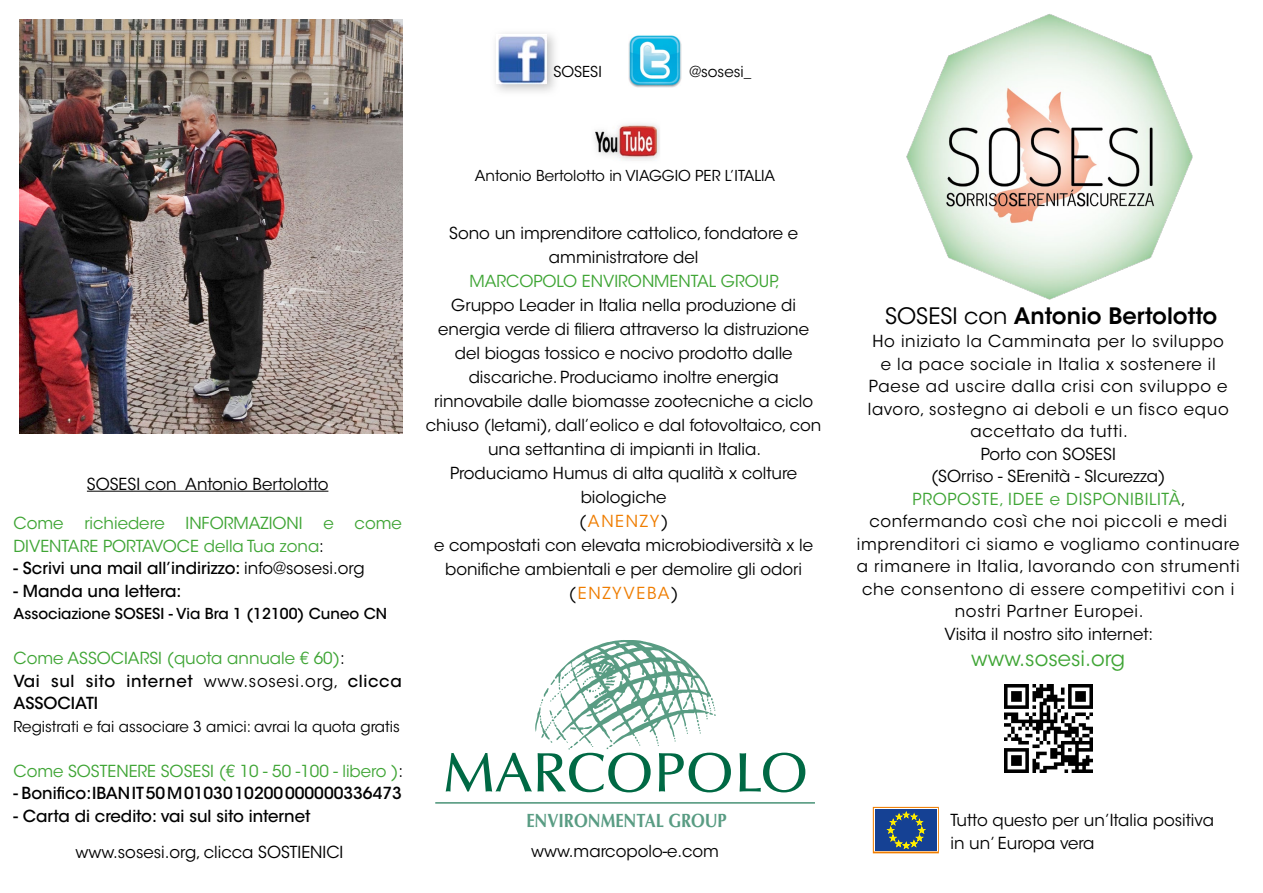
<style>
.page{position:relative;width:1263px;height:893px;background:#fff}
.page>*{position:absolute;margin:0;border:0;box-sizing:border-box;transform-origin:0 0}
.t1{font:500 55.65px "Optima";color:#006944}
.t2{font:600 22.5px "ITC Avant Garde Std";color:#000}
.t3{font:21px "ITC Avant Garde Std";color:#3fa535}
.t4{font:700 19.2px "Optima";color:#599c83;scale:.86 1}
.t5{font:16.5px/24px "ITC Avant Garde Std";color:#000;text-align:center}
.t6{font:16.5px/22.5px "ITC Avant Garde Std";letter-spacing:.04em;color:#000;text-align:center}
.t7{font:500 16.5px "ITC Avant Garde Std";color:#000}
.t8{font:16.5px "ITC Avant Garde Std";color:#3fa535}
.t9{font:500 16.5px/22.5px "ITC Avant Garde Std";letter-spacing:.04em;color:#000}
.t10{font:15px "ITC Avant Garde Std";color:#000}
.t11{font:500 15px "ITC Avant Garde Std";color:#000}
.s1{color:#000}
.s2{font-weight:400}
.s3{font-weight:400;color:#3fa535}
.s4{color:#ef7d00}
.s5{color:#3fa535}
</style>
<div class="page">
<hr style="left:87px;top:491px;width:241px;height:1px;background:#000">
<img style="left:906px;top:14px;width:287px;height:286px">
<img style="left:1004px;top:684px;width:88px;height:88px">
<img style="left:19px;top:20px;width:383px;height:413px">
<hr style="left:435px;top:802px;width:380px;height:2px;background:#599c83">
<svg style="left:535px;top:640px;width:181px;height:110px"></svg>
<img style="left:595px;top:125px;width:62px;height:35px">
<img style="left:629px;top:35px;width:53px;height:53px">
<img style="left:498px;top:36px;width:48px;height:48px">
<svg style="left:873px;top:807px;width:66px;height:46px"></svg>
<svg style="left:874px;top:808px;width:64px;height:43px"></svg>
<div style="left:875px;top:809px;width:61px;height:42px;background:#154194"></div>
<svg style="left:887px;top:812px;width:38px;height:37px"></svg>
<p class="t10" style="left:553px;top:62px;width:50px">SOSESI</p>
<p class="t10" style="left:689px;top:62px;width:63px">@sosesi_</p>
<p class="t5" style="left:87px;top:472px;width:243px">SOSESI con Antonio Bertolotto</p>
<p class="t8" style="left:13px;top:513px;width:52px">Come</p>
<p class="t8" style="left:84px;top:513px;width:82px">richiedere</p>
<p class="t8" style="left:186px;top:513px;width:119px">INFORMAZIONI</p>
<p class="t8" style="left:323px;top:513px;width:12px">e</p>
<p class="t8" style="left:355px;top:513px;width:49px">come</p>
<p class="t8" style="left:13px;top:536px;width:312px">DIVENTARE PORTAVOCE della Tua zona<span class="s1">:</span></p>
<p class="t7" style="left:13px;top:558px;width:353px">- Scrivi una mail all’indirizzo: <span class="s2">info@sosesi.org</span></p>
<p class="t7" style="left:13px;top:580px;width:169px">- Manda una lettera:</p>
<p class="t11" style="left:13px;top:604px;width:375px">Associazione SOSESI - Via Bra 1 (12100) Cuneo CN</p>
<p class="t9" style="left:13px;top:647px;width:390px"><span class="s3">Come ASSOCIARSI (quota annuale € 60)</span><span class="s2">:<br></span>Vai sul sito internet <span class="s2">www.sosesi.org,</span> clicca<br>ASSOCIATI</p>
<p class="t10" style="left:13px;top:717px;width:388px">Registrati e fai associare 3 amici: avrai la quota gratis</p>
<p class="t8" style="left:13px;top:761px;width:391px">Come SOSTENERE SOSESI (€ 10 - 50 -100 - libero )<span class="s1">:</span></p>
<p class="t7" style="left:13px;top:783px;width:390px">- Bonifico: IBAN IT 50 M 01030 10200 000000336473</p>
<p class="t7" style="left:13px;top:805px;width:299px">- Carta di credito: vai sul sito internet</p>
<p class="t10" style="left:475px;top:167px;width:302px">Antonio Bertolotto in VIAGGIO PER L’ITALIA</p>
<p class="t5" style="left:449px;top:221px;width:350px">Sono un imprenditore cattolico, fondatore e amministratore del</p>
<p class="t8" style="left:469px;top:271px;width:312px">MARCOPOLO ENVIRONMENTAL GROUP,</p>
<p class="t5" style="left:426px;top:293px;width:397px">Gruppo Leader in Italia nella produzione di energia verde di filiera attraverso la distruzione del biogas tossico e nocivo prodotto dalle discariche. Produciamo inoltre energia rinnovabile dalle biomasse zootecniche a ciclo chiuso (letami), dall’eolico e dal fotovoltaico, con una settantina di impianti in Italia.<br>Produciamo Humus di alta qualità x colture biologiche<br>(<span class="s4">ANENZY</span>)<br>e compostati con elevata microbiodiversità x le bonifiche ambientali e per demolire gli odori (<span class="s4">ENZYVEBA</span>)</p>
<h1 class="t1" style="left:443px;top:741px;width:367px">MARCOPOLO</h1>
<p class="t4" style="left:526px;top:809px;width:234px">ENVIRONMENTAL GROUP</p>
<p class="t5" style="left:75px;top:840px;width:269px">www.sosesi.org, clicca SOSTIENICI</p>
<p class="t5" style="left:531px;top:839px;width:189px">www.marcopolo-e.com</p>
<h2 class="t2" style="left:885px;top:301px;width:334px"><span class="s2">SOSESI con</span> Antonio Bertolotto</h2>
<p class="t6" style="left:857px;top:330px;width:384px">Ho iniziato la Camminata per lo sviluppo<br>e la pace sociale in Italia x sostenere il Paese ad uscire dalla crisi con sviluppo e lavoro, sostegno ai deboli e un fisco equo accettato da tutti.<br>Porto con SOSESI<br>(SOrriso - SErenità - SIcurezza)<br><span class="s5">PROPOSTE, IDEE e DISPONIBILITÀ</span>, confermando così che noi piccoli e medi imprenditori ci siamo e vogliamo continuare a rimanere in Italia, lavorando con strumenti che consentono di essere competitivi con i nostri Partner Europei.<br>Visita il nostro sito internet:</p>
<p class="t3" style="left:971px;top:646px;width:155px">www.sosesi.org</p>
<p class="t5" style="left:950px;top:809px;width:265px;line-height:22.5px;text-align:left">Tutto questo per un’Italia positiva in un’ Europa vera</p>
</div>
